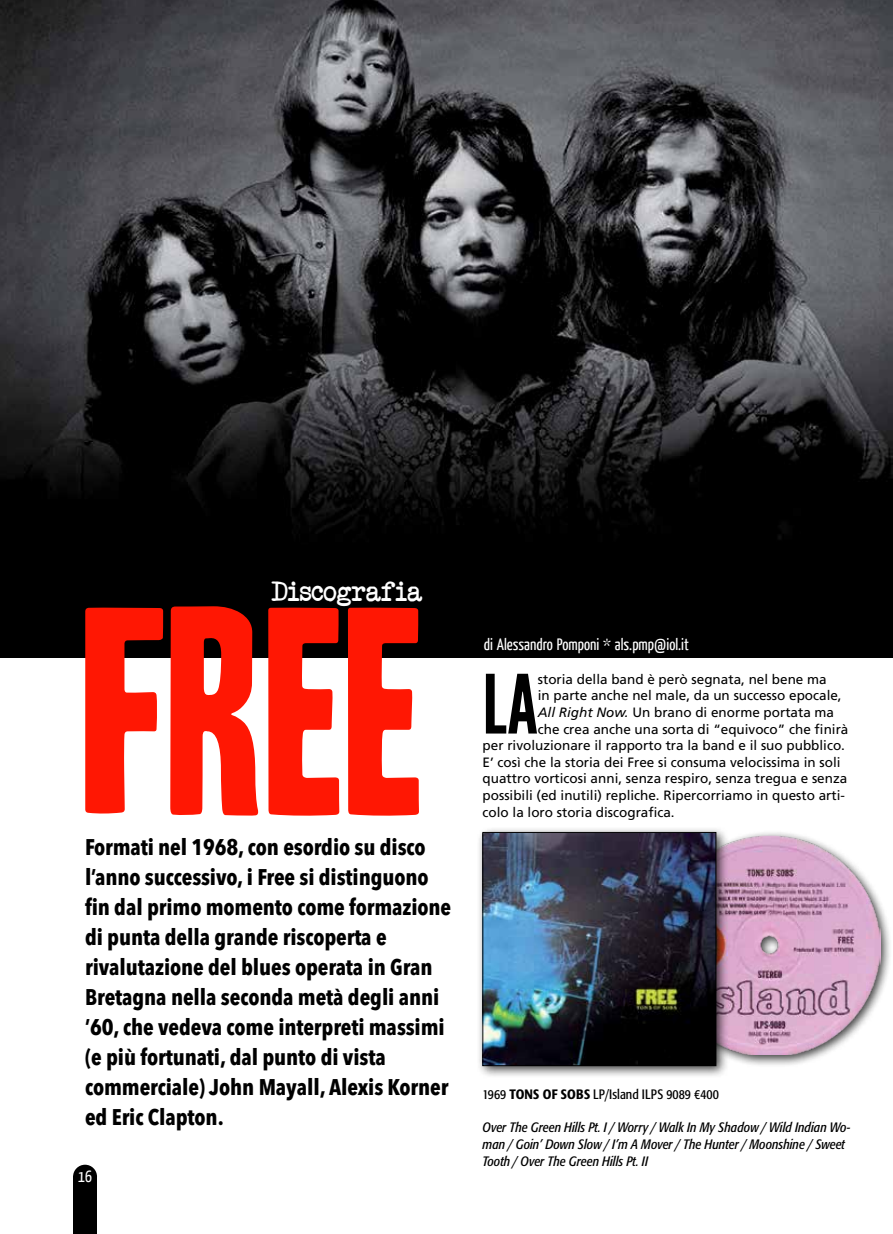
<style>
.page{position:relative;width:893px;height:1234px;background:#fff}
.page>*{position:absolute;margin:0;border:0;box-sizing:border-box;transform-origin:0 0}
.t1{font:254.55px "Headline One HPLHS";color:#ff1703}
.t2{font:81.3px "League Gothic";color:#000}
.t3{font:27.15px "Another Typewriter";color:#fff}
.t4{font:700 condensed 22.5px/30px "Avenir Next LT Pro";letter-spacing:-.005em;color:#000}
.t5{font:16.5px "Yanone Kaffeesatz";color:#fff}
.t6{font:13.5px "Frutiger LT Std";color:#000}
.t7{font:italic condensed 13.5px/16.6px "Formata";color:#000}
.t8{font:condensed 13.5px "Formata";color:#000}
.s1{font-style:italic}
.s2{font-weight:500}
</style>
<div class="page">
<img style="left:0;top:0;width:893px;height:657px">
<div style="left:73px;top:1164px;width:24px;height:24px;background:#000;border-radius:50%"></div>
<div style="left:73px;top:1176px;width:24px;height:57px;background:#000"></div>
<div style="left:654px;top:829px;width:238px;height:238px;background:#000;opacity:.75"></div>
<img style="left:729px;top:835px;width:151px;height:219px">
<div style="left:477px;top:826px;width:252px;height:252px;background:#000;opacity:.75"></div>
<img style="left:485px;top:834px;width:229px;height:229px">
<div style="left:483px;top:832px;width:233px;height:233px;border:1px solid #000"></div>
<h3 class="t3" style="left:271px;top:573px;width:153px">Discografia</h3>
<h1 class="t1" style="left:86px;top:589px;width:343px">FREE</h1>
<p class="t4" style="left:85px;top:831px;width:368px">Formati nel 1968, con esordio su disco l’anno successivo, i Free si distinguono fin dal primo momento come formazione di punta della grande riscoperta e rivalutazione del blues operata in Gran Bretagna nella seconda metà degli anni ’60, che vedeva come interpreti massimi (e più fortunati, dal punto di vista commerciale) John Mayall, Alexis Korner ed Eric Clapton.</p>
<p class="t5" style="left:78px;top:1165px;width:15px">16</p>
<p class="t5" style="left:484px;top:633px;width:207px">di Alessandro Pomponi * als.pmp@iol.it</p>
<h2 class="t2" style="left:483px;top:656px;width:57px">LA</h2>
<p class="t6" style="left:538px;top:673px;width:290px">storia della band è però segnata, nel bene ma</p>
<p class="t6" style="left:538px;top:690px;width:305px">in parte anche nel male, da un successo epocale,</p>
<p class="t6" style="left:538px;top:706px;width:298px"><span class="s1">All Right Now.</span> Un brano di enorme portata ma</p>
<p class="t6" style="left:538px;top:723px;width:312px">che crea anche una sorta di “equivoco” che finirà</p>
<p class="t6" style="left:483px;top:739px;width:364px">per rivoluzionare il rapporto tra la band e il suo pubblico.</p>
<p class="t6" style="left:483px;top:756px;width:359px">E’ così che la storia dei Free si consuma velocissima in soli</p>
<p class="t6" style="left:483px;top:773px;width:366px">quattro vorticosi anni, senza respiro, senza tregua e senza</p>
<p class="t6" style="left:483px;top:789px;width:364px">possibili (ed inutili) repliche. Ripercorriamo in questo arti-</p>
<p class="t6" style="left:483px;top:806px;width:194px">colo la loro storia discografica.</p>
<p class="t8" style="left:483px;top:1086px;width:238px">1969 <span class="s2">TONS OF SOBS</span> LP/Island ILPS 9089 !400</p>
<p class="t7" style="left:483px;top:1119px;width:369px">Over The Green Hills Pt. I / Worry / Walk In My Shadow / Wild Indian Wo&shy;man / Goin’ Down Slow / I’m A Mover / The Hunter / Moonshine / Sweet<br>Tooth / Over The Green Hills Pt. II</p>
</div>
